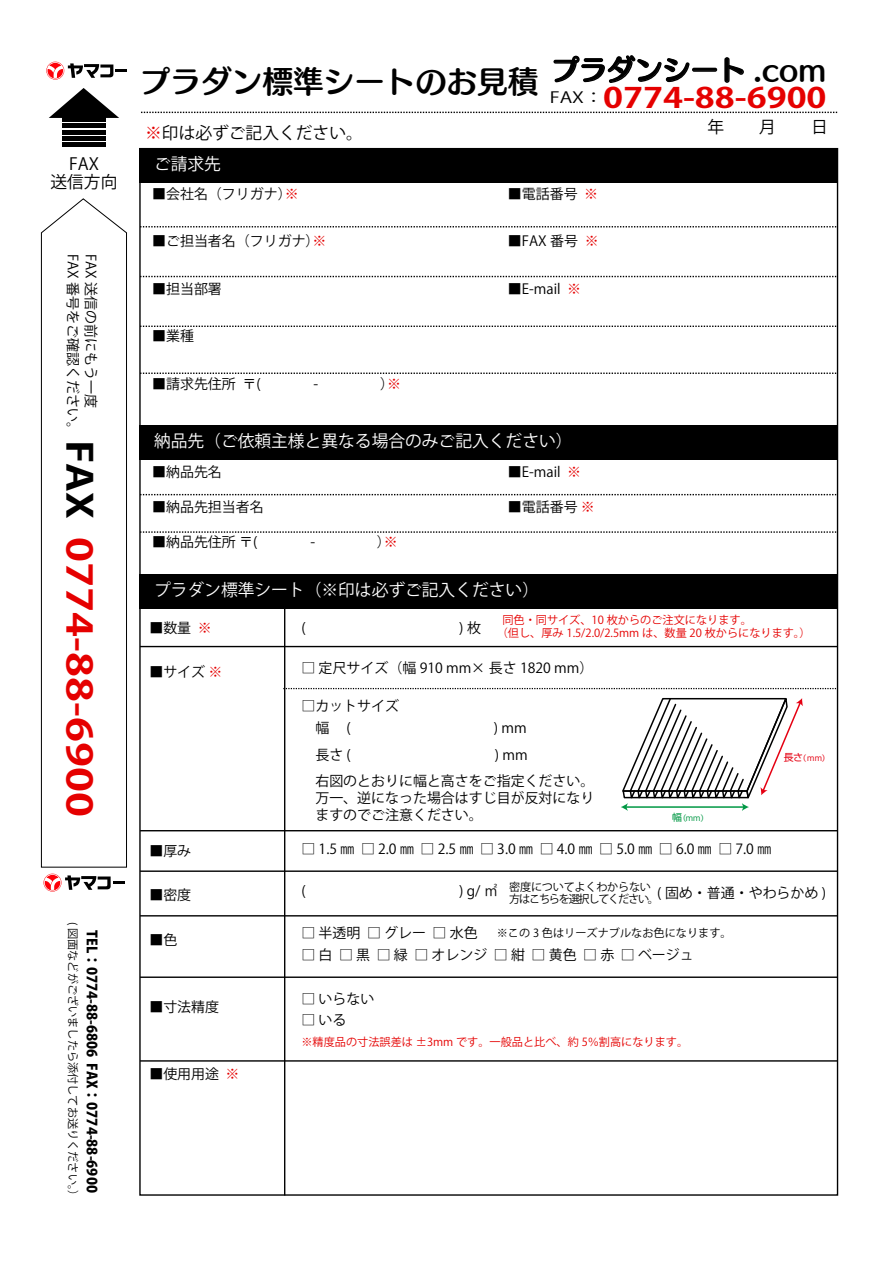
<style>
.page{position:relative;width:893px;height:1263px;background:#fff}
.page>*{position:absolute;margin:0;border:0;box-sizing:border-box;transform-origin:0 0}
.t1{font:700 34.8px "Koz Go Std";color:#e50000;scale:1.25 1}
.t2{font:30.75px "Humming Std B";color:#000}
.t3{font:700 27.9px "Koz Go Std";color:#e50000;scale:1.25 1}
.t4{font:27.9px "Humming Std B";color:#000}
.t5{font:16.8px "Koz Go Std";color:#fff}
.t6{font:16.8px/18.1px "Koz Go Std";color:#000;text-align:center}
.t7{font:13.95px/16.8px "Koz Go Std";color:#000}
.t8{font:800 13.95px "Koz Go Std";color:#000}
.t9{font:11.1px/12.6px "Koz Go Std";color:#e50000}
.t10{font:11.1px "Koz Go Std";color:#000}
.t11{font:11.1px/12.6px "Koz Go Std";letter-spacing:-.115em;color:#000}
.t12{font:7.65px "Shin Go Pro";color:#e50012}
.t13{font:7.65px "Shin Go Pro";color:#009844}
.s1{color:#000}
.s2{color:#e50000}
.s3{font-size:9.9px}
</style>
<div class="page">
<svg style="left:44px;top:874px;width:80px;height:17px"></svg>
<svg style="left:46px;top:62px;width:81px;height:18px"></svg>
<div style="left:139px;top:148px;width:699px;height:1048px;background:#fff;border:1px solid #000"></div>
<div style="left:139px;top:425px;width:698px;height:35px;background:#000"></div>
<div style="left:139px;top:574px;width:698px;height:35px;background:#000"></div>
<div style="left:139px;top:148px;width:698px;height:35px;background:#000"></div>
<hr style="left:284px;top:609px;width:1px;height:586px;background:#000">
<svg style="left:553px;top:55px;width:137px;height:28px"></svg>
<div style="left:692px;top:68px;width:25px;height:4px;border:1px solid #000"></div>
<svg style="left:724px;top:57px;width:20px;height:26px"></svg>
<hr style="left:140px;top:646px;width:698px;height:1px;background:#000">
<hr style="left:140px;top:830px;width:698px;height:1px;background:#000">
<svg style="left:49px;top:88px;width:70px;height:30px"></svg>
<div style="left:62px;top:117px;width:44px;height:5px;background:#000"></div>
<hr style="left:62px;top:124px;width:44px;height:4px;background:#000">
<div style="left:62px;top:130px;width:44px;height:5px;background:#000"></div>
<div style="left:62px;top:136px;width:44px;height:5px;background:#000"></div>
<div style="left:62px;top:142px;width:44px;height:5px;background:#000"></div>
<svg style="left:140px;top:226px;width:698px;height:1px"></svg>
<svg style="left:140px;top:276px;width:698px;height:1px"></svg>
<svg style="left:140px;top:326px;width:698px;height:1px"></svg>
<svg style="left:140px;top:373px;width:698px;height:1px"></svg>
<svg style="left:140px;top:494px;width:698px;height:1px"></svg>
<svg style="left:140px;top:531px;width:698px;height:2px"></svg>
<hr style="left:140px;top:870px;width:698px;height:2px;background:#000">
<hr style="left:140px;top:915px;width:698px;height:1px;background:#000">
<hr style="left:140px;top:976px;width:698px;height:2px;background:#000">
<hr style="left:140px;top:1060px;width:698px;height:1px;background:#000">
<svg style="left:41px;top:198px;width:86px;height:670px"></svg>
<svg style="left:141px;top:112px;width:697px;height:1px"></svg>
<svg style="left:283px;top:688px;width:553px;height:123px"></svg>
<p class="t6" style="left:50px;top:155px;width:68px">FAX<br>送信方向</p>
<p class="t7" style="left:81px;top:254px;width:183px;rotate:90deg">FAX 番号をご確認ください。</p>
<p class="t7" style="left:99px;top:254px;width:155px;rotate:90deg">FAX 送信の前にもう一度</p>
<h1 class="t1" style="left:102px;top:439px;width:303px;rotate:90deg"><span class="s1">FAX</span> 0774-88-6900</h1>
<p class="t10" style="left:80px;top:922px;width:281px;rotate:90deg">( 図面などがございましたら添付してお送りください。）</p>
<p class="t8" style="left:101px;top:930px;width:264px;rotate:90deg">TEL： 0774-88-6806 FAX：0774-88-6900</p>
<h2 class="t2" style="left:140px;top:58px;width:400px">プラダン標準シートのお見積</h2>
<p class="t6" style="left:145px;top:124px;width:219px"><span class="s2">※</span>印は必ずご記入ください。</p>
<p class="t5" style="left:154px;top:153px;width:68px">ご請求先</p>
<h3 class="t4" style="left:551px;top:49px;width:277px">プラダンシート .com</h3>
<h3 class="t3" style="left:550px;top:80px;width:223px"><sup>FAX：</sup>0774-88-6900</h3>
<p class="t6" style="left:707px;top:119px;width:18px">年</p>
<p class="t6" style="left:759px;top:119px;width:18px">月</p>
<p class="t6" style="left:811px;top:119px;width:18px">日</p>
<p class="t7" style="left:152px;top:186px;width:148px">■会社名（フリガナ）<span class="s2">※</span></p>
<p class="t7" style="left:152px;top:233px;width:176px">■ご担当者名（フリガナ）<span class="s2">※</span></p>
<p class="t7" style="left:152px;top:281px;width:71px">■担当部署</p>
<p class="t7" style="left:152px;top:328px;width:43px">■業種</p>
<p class="t7" style="left:152px;top:376px;width:110px">■請求先住所 〒(</p>
<p class="t7" style="left:293px;top:376px;width:27px">　 -</p>
<p class="t7" style="left:380px;top:376px;width:22px">）<span class="s2">※</span></p>
<p class="t7" style="left:508px;top:186px;width:92px">■電話番号 <span class="s2">※</span></p>
<p class="t7" style="left:508px;top:233px;width:92px">■FAX 番号 <span class="s2">※</span></p>
<p class="t7" style="left:508px;top:281px;width:75px">■E-mail <span class="s2">※</span></p>
<p class="t5" style="left:154px;top:430px;width:420px">納品先（ご依頼主様と異なる場合のみご記入ください）</p>
<p class="t7" style="left:152px;top:464px;width:71px">■納品先名</p>
<p class="t7" style="left:152px;top:499px;width:113px">■納品先担当者名</p>
<p class="t7" style="left:152px;top:534px;width:107px">■納品先住所 〒(</p>
<p class="t7" style="left:290px;top:534px;width:27px">　 -</p>
<p class="t7" style="left:377px;top:534px;width:22px">）<span class="s2">※</span></p>
<p class="t7" style="left:508px;top:464px;width:75px">■E-mail <span class="s2">※</span></p>
<p class="t7" style="left:508px;top:499px;width:88px">■電話番号 <span class="s2">※</span></p>
<p class="t5" style="left:154px;top:580px;width:387px">プラダン標準シート（※印は必ずご記入ください）</p>
<p class="t7" style="left:149px;top:620px;width:64px">■数量 <span class="s2">※</span></p>
<p class="t7" style="left:149px;top:664px;width:75px">■サイズ <span class="s2">※</span></p>
<p class="t7" style="left:149px;top:843px;width:43px">■厚み</p>
<p class="t7" style="left:149px;top:887px;width:43px">■密度</p>
<p class="t7" style="left:149px;top:932px;width:29px">■色</p>
<p class="t7" style="left:149px;top:999px;width:71px">■寸法精度</p>
<p class="t7" style="left:149px;top:1066px;width:92px">■使用用途 <span class="s2">※</span></p>
<p class="t9" style="left:497px;top:614px;width:315px;text-indent:6px">同色・同サイズ、10 枚からのご注文になります。<br>（但し、厚み 1.5/2.0/2.5mm は、数量 20 枚からになります。）</p>
<p class="t7" style="left:301px;top:660px;width:293px">□ 定尺サイズ（幅 910 mm× 長さ 1820 mm）</p>
<p class="t7" style="left:301px;top:695px;width:99px;line-height:22.4px">□カットサイズ　幅 　(</p>
<p class="t7" style="left:494px;top:720px;width:34px">) mm</p>
<p class="t7" style="left:315px;top:747px;width:37px">長さ (</p>
<p class="t7" style="left:478px;top:747px;width:51px">　 ) mm</p>
<p class="t12" style="left:784px;top:752px;width:47px"><span class="s3">長さ</span>（mm）</p>
<p class="t7" style="left:315px;top:773px;width:280px;text-align:justify">右図のとおりに幅と高さをご指定ください。万一、逆になった場合はすじ目が反対になりますのでご注意ください。</p>
<p class="t7" style="left:301px;top:841px;width:471px">□ 1.5 ㎜ □ 2.0 ㎜ □ 2.5 ㎜ □ 3.0 ㎜ □ 4.0 ㎜ □ 5.0 ㎜ □ 6.0 ㎜ □ 7.0 ㎜</p>
<p class="t7" style="left:657px;top:885px;width:170px">( 固め・普通・やわらかめ )</p>
<p class="t7" style="left:301px;top:925px;width:192px">□ 半透明 □ グレー □ 水色　</p>
<p class="t7" style="left:301px;top:947px;width:394px">□ 白 □ 黒 □ 緑 □ オレンジ □ 紺 □ 黄色 □ 赤 □ ベージュ</p>
<p class="t13" style="left:672px;top:812px;width:38px"><span class="s3">幅</span>（mm）</p>
<p class="t11" style="left:509px;top:881px;width:151px">密度についてよくわからない方はこちらを選択してください。</p>
<p class="t10" style="left:497px;top:926px;width:236px">※この 3 色はリーズナブルなお色になります。</p>
<p class="t7" style="left:301px;top:991px;width:75px">□ いらない</p>
<p class="t7" style="left:301px;top:1012px;width:47px">□ いる</p>
<p class="t9" style="left:301px;top:1036px;width:388px">※精度品の寸法誤差は ±3mm です。一般品と比べ、約 5％割高になります。</p>
</div>
